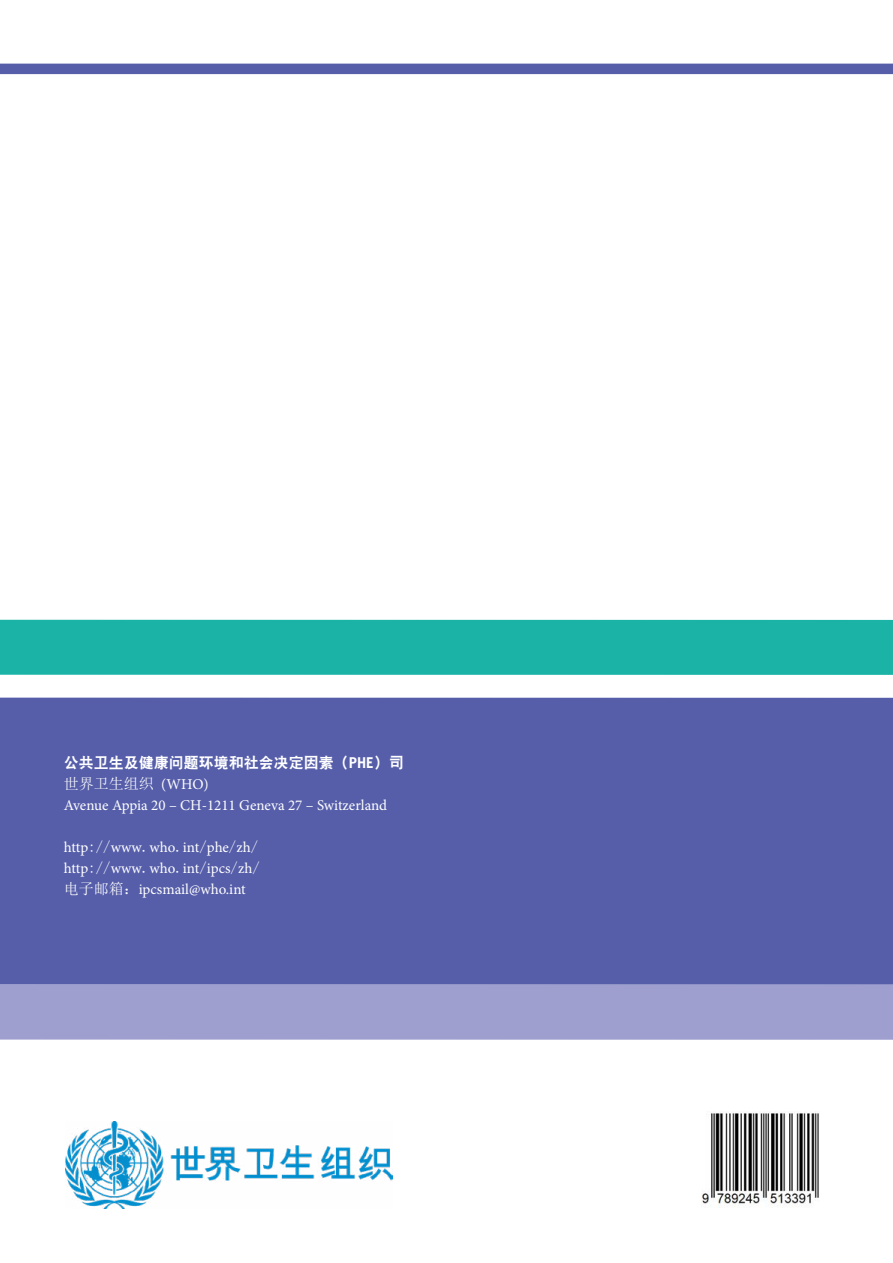
<style>
.page{position:relative;width:893px;height:1263px;background:#fff}
.page>*{position:absolute;margin:0;border:0;box-sizing:border-box;transform-origin:0 0}
.t1{font:15px/21px "Minion Pro";color:#fff;text-align:justify}
.t2{font:15px "DF Hei W9";color:#fff}
.t3{font:15px "Sim Sun";color:#fff}
.s1{font-family:"Trade Gothic LT";font-weight:700}
.s2{font-family:"Minion Pro"}
.s3{font-family:"Sim Sun"}
</style>
<div class="page">
<div style="left:0;top:698px;width:893px;height:287px;background:#565eaa"></div>
<div style="left:0;top:620px;width:893px;height:55px;background:#1cb3a7"></div>
<div style="left:0;top:984px;width:893px;height:56px;background:#9e9ecf"></div>
<img style="left:702px;top:1112px;width:117px;height:96px">
<img style="left:65px;top:1122px;width:327px;height:86px">
<div style="left:0;top:64px;width:893px;height:10px;background:#565eaa"></div>
<p class="t2" style="left:64px;top:755px;width:342px">公共卫生及健康问题环境和社会决定因素 (<span class="s1">PHE</span>) 司</p>
<p class="t3" style="left:64px;top:776px;width:146px">世界卫生组织 <span class="s2">(WHO)</span></p>
<p class="t1" style="left:64px;top:795px;width:325px">Avenue Appia 20 – CH-1211 Geneva 27 – Switzerland</p>
<p class="t1" style="left:64px;top:837px;width:198px">http<span class="s3">://</span>www<span class="s3">.</span>who<span class="s3">.</span>int<span class="s3">/</span>phe<span class="s3">/</span>zh<span class="s3">/ </span>http<span class="s3">://</span>www<span class="s3">.</span>who<span class="s3">.</span>int<span class="s3">/</span>ipcs<span class="s3">/</span>zh<span class="s3">/电子邮箱：</span>ipcsmail@who.int</p>
</div>
